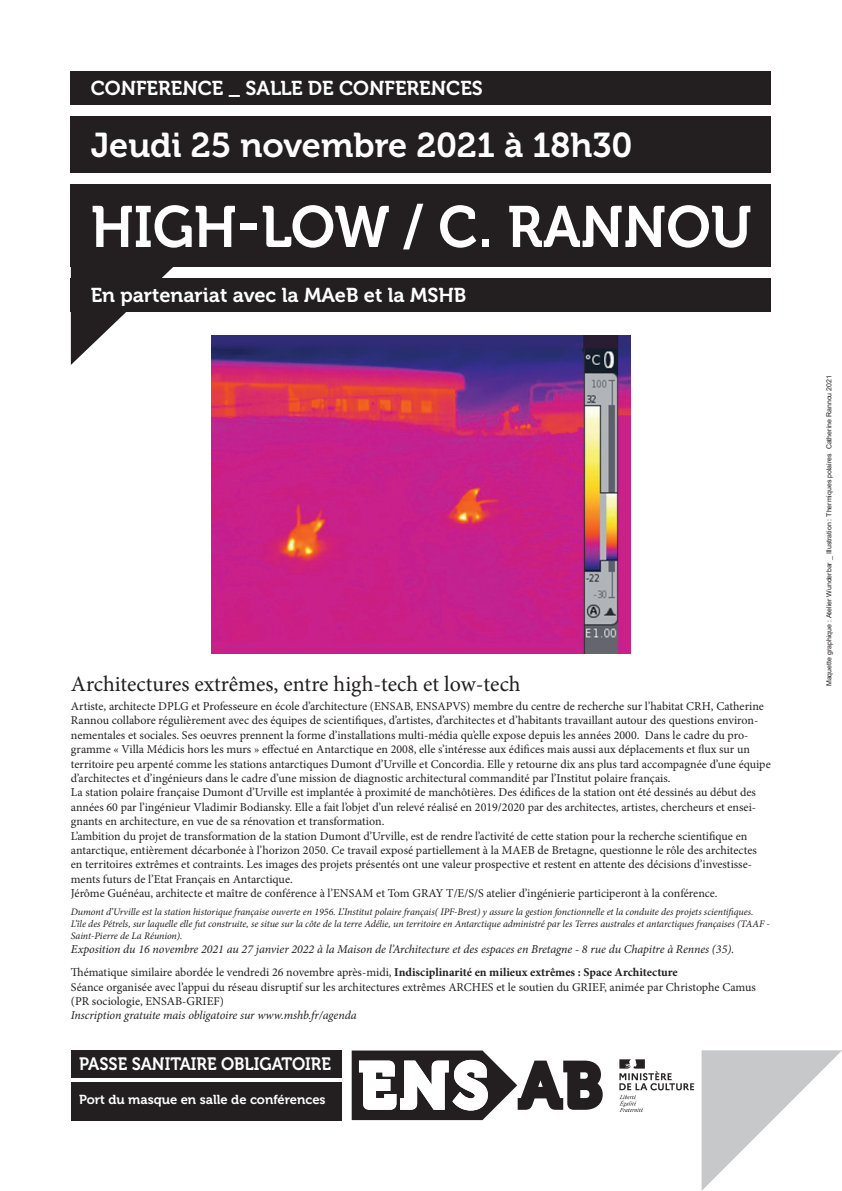
<style>
.page{position:relative;width:842px;height:1191px;background:#fff}
.page>*{position:absolute;margin:0;border:0;box-sizing:border-box;transform-origin:0 0}
.t1{font:58px "Museo 700";color:#fff;scale:.96 1}
.t2{font:34.3px "Museo 700";color:#fff}
.t3{font:22px "Minion Pro";color:#231f20}
.t4{font:20px "Museo 700";color:#fff}
.t5{font:17.8px "Museo 700";color:#fff;scale:.93 1}
.t6{font:13px "Museo 700";color:#fff}
.t7{font:12px/14.4px "Minion Pro";color:#231f20}
.t8{font:italic 12px/22.9px "Minion Pro";letter-spacing:-.01em;color:#231f20}
.t9{font:italic 10px/12px "Minion Pro";letter-spacing:-.01em;color:#231f20}
.t10{font:7px "Arial";color:#231f20}
.s1{font-style:normal}
.s2{font-weight:700;font-style:normal}
</style>
<div class="page">
<svg style="left:701px;top:1050px;width:141px;height:141px"></svg>
<div style="left:71px;top:116px;width:700px;height:57px;background:#231f20"></div>
<div style="left:71px;top:71px;width:700px;height:33px;background:#231f20"></div>
<svg style="left:352px;top:1050px;width:251px;height:70px"></svg>
<div style="left:71px;top:1050px;width:270px;height:27px;background:#231f20"></div>
<div style="left:71px;top:1082px;width:270px;height:38px;background:#231f20"></div>
<img style="left:619px;top:1059px;width:75px;height:53px">
<div style="left:71px;top:184px;width:700px;height:82px;background:#231f20"></div>
<img style="left:212px;top:335px;width:419px;height:318px">
<svg style="left:71px;top:266px;width:103px;height:99px"></svg>
<div style="left:71px;top:278px;width:700px;height:33px;background:#231f20"></div>
<h3 class="t4" style="left:91px;top:77px;width:263px">CONFERENCE _ salle de conference</h3>
<h3 class="t4" style="left:472px;top:77px;width:12px">s</h3>
<h2 class="t2" style="left:91px;top:126px;width:543px">Jeudi 25 novembre 2021 à 18h30</h2>
<h1 class="t1" style="left:91px;top:195px;width:690px">HIGH-LOW / C. RANNOU</h1>
<h3 class="t4" style="left:91px;top:284px;width:376px">En partenariat avec la MAeB et la MSHB</h3>
<h3 class="t3" style="left:71px;top:669px;width:451px">Architectures extrêmes, entre high-tech et low-tech</h3>
<p class="t7" style="left:71px;top:699px;width:701px">Artiste, architecte DPLG et Professeure en école d’architecture (ENSAB, ENSAPVS) membre du centre de recherche sur l’habitat CRH, Catherine Rannou collabore régulièrement avec des équipes de scientifiques, d’artistes, d’architectes et d’habitants travaillant autour des questions environ&shy;nementales et sociales. Ses oeuvres prennent la forme d’installations multi-média qu’elle expose depuis les années 2000. Dans le cadre du pro&shy;gramme « Villa Médicis hors les murs » effectué en Antarctique en 2008, elle s’intéresse aux édifices mais aussi aux déplacements et flux sur un territoire peu arpenté comme les stations antarctiques Dumont d’Urville et Concordia. Elle y retourne dix ans plus tard accompagnée d’une équipe d’architectes et d’ingénieurs dans le cadre d’une mission de diagnostic architectural commandité par l’Institut polaire français.<br>La station polaire française Dumont d’Urville est implantée à proximité de manchôtières. Des édifices de la station ont été dessinés au début des années 60 par l’ingénieur Vladimir Bodiansky. Elle a fait l’objet d’un relevé réalisé en 2019/2020 par des architectes, artistes, chercheurs et ensei&shy;gnants en architecture, en vue de sa rénovation et transformation.<br>L’ambition du projet de transformation de la station Dumont d’Urville, est de rendre l’activité de cette station pour la recherche scientifique en antarctique, entièrement décarbonée à l’horizon 2050. Ce travail exposé partiellement à la MAEB de Bretagne, questionne le rôle des architectes en territoires extrêmes et contraints. Les images des projets présentés ont une valeur prospective et restent en attente des décisions d’investisse&shy;ments futurs de l’Etat Français en Antarctique.<br>Jérôme Guénéau, architecte et maître de conférence à l’ENSAM et Tom GRAY T/E/S/S atelier d’ingénierie participeront à la conférence.</p>
<p class="t9" style="left:71px;top:905px;width:701px">Dumont d’Urville est la station historique française ouverte en 1956. L’Institut polaire français( IPF-Brest) y assure la gestion fonctionnelle et la conduite des projets scientifiques.<br>L’île des Pétrels, sur laquelle elle fut construite, se situe sur la côte de la terre Adélie, un territoire en Antarctique administré par les Terres australes et antarctiques françaises (TAAF -<br>Saint-Pierre de La Réunion).</p>
<p class="t8" style="left:71px;top:938px;width:665px">Exposition du 16 novembre 2021 au 27 janvier 2022 à la Maison de l’Architecture et des espaces en Bretagne - 8 rue du Chapitre à Rennes (35).<br><span class="s1">Thématique similaire abordée le vendredi 26 novembre après-midi,</span> <span class="s2">Indisciplinarité en milieux extrêmes : Space Architecture</span></p>
<p class="t7" style="left:71px;top:979px;width:687px">Séance organisée avec l’appui du réseau disruptif sur les architectures extrêmes ARCHES et le soutien du GRIEF, animée par Christophe Camus (PR sociologie, ENSAB-GRIEF)</p>
<p class="t8" style="left:71px;top:1004px;width:287px">Inscription gratuite mais obligatoire sur www.mshb.fr/agenda</p>
<h3 class="t5" style="left:79px;top:1054px;width:261px">Passe sanitaire obligatoire</h3>
<p class="t6" style="left:79px;top:1092px;width:248px">Port du masque en salle de conférences</p>
<p class="t10" style="left:824px;top:686px;width:313px;rotate:-90deg">Maquette graphique : Atelier Wunderbar _ Illustration : Thermiques polaires Catherine Rannou 2021</p>
</div>
